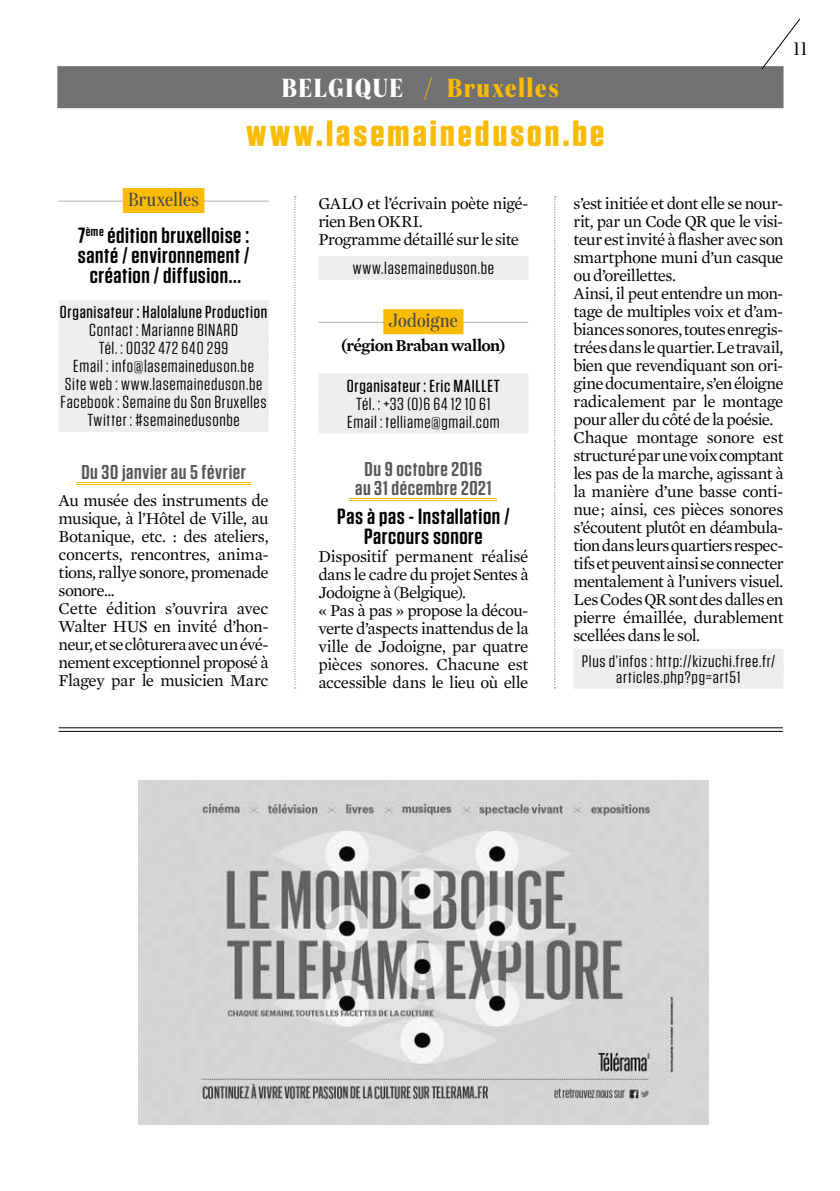
<style>
.page{position:relative;width:840px;height:1191px;background:#fff}
.page>*{position:absolute;margin:0;border:0;box-sizing:border-box;transform-origin:0 0}
.t1{font:700 36px "Tungsten Rounded";letter-spacing:.08em;color:#fabb00;scale:1.11 1}
.t2{font:700 26px "Domaine Display Condensed";letter-spacing:.075em;color:#fabb00}
.t3{font:600 22px/20px "Tungsten Rounded";letter-spacing:.025em;color:#000;text-align:center;scale:1.1 1}
.t4{font:600 20px/19px "Tungsten Rounded";letter-spacing:.025em;color:#58585a;text-align:center;scale:1.1 1}
.t5{font:19px "Domaine Display Condensed";letter-spacing:.01em;color:#4b4b4d;scale:1.16 1}
.t6{font:18px "Domaine Display";color:#000}
.t7{font:17.4px/18px "Tungsten Rounded";letter-spacing:.03em;color:#000;text-align:center;scale:1.11 1}
.t8{font:500 17.4px "Tungsten Rounded";letter-spacing:.035em;color:#000;scale:1.11 1}
.t9{font:17px/18px "Mercury Text G1";letter-spacing:-.03em;color:#000}
.t10{font:600 17px "Mercury Text G1";letter-spacing:-.035em;color:#000}
.t11{font:16.6px/16px "Tungsten Rounded";letter-spacing:.035em;color:#000;text-align:center;scale:1.16 1}
.s1{color:#fff}
</style>
<div class="page">
<img style="left:138px;top:780px;width:570px;height:344px">
<div style="left:57px;top:66px;width:726px;height:42px;background:#707172"></div>
<hr style="left:59px;top:201px;width:209px;height:1px;background:#b1b3b4">
<div style="left:123px;top:188px;width:81px;height:25px;background:#fabb00"></div>
<div style="left:59px;top:300px;width:209px;height:24px;background:#eceded"></div>
<div style="left:59px;top:318px;width:209px;height:24px;background:#eceded"></div>
<div style="left:59px;top:336px;width:209px;height:24px;background:#eceded"></div>
<div style="left:59px;top:354px;width:209px;height:24px;background:#eceded"></div>
<div style="left:59px;top:372px;width:209px;height:24px;background:#eceded"></div>
<div style="left:59px;top:390px;width:209px;height:24px;background:#eceded"></div>
<div style="left:59px;top:408px;width:209px;height:24px;background:#eceded"></div>
<hr style="left:76px;top:482px;width:175px;height:1px;background:#fabb00">
<hr style="left:76px;top:484px;width:175px;height:1px;background:#fabb00">
<div style="left:318px;top:256px;width:210px;height:24px;background:#eceded"></div>
<hr style="left:318px;top:322px;width:210px;height:1px;background:#b1b3b4">
<div style="left:383px;top:309px;width:80px;height:25px;background:#fabb00"></div>
<div style="left:318px;top:373px;width:210px;height:24px;background:#eceded"></div>
<div style="left:318px;top:391px;width:210px;height:24px;background:#eceded"></div>
<div style="left:318px;top:409px;width:210px;height:24px;background:#eceded"></div>
<hr style="left:349px;top:498px;width:148px;height:1px;background:#fabb00">
<hr style="left:349px;top:500px;width:148px;height:1px;background:#fabb00">
<div style="left:573px;top:649px;width:210px;height:24px;background:#eceded"></div>
<div style="left:573px;top:665px;width:210px;height:24px;background:#eceded"></div>
<svg style="left:294px;top:196px;width:2px;height:492px"></svg>
<svg style="left:554px;top:196px;width:1px;height:492px"></svg>
<hr style="left:59px;top:727px;width:723px;height:1px;background:#000">
<hr style="left:59px;top:731px;width:723px;height:1px;background:#000">
<svg style="left:760px;top:18px;width:40px;height:52px"></svg>
<h2 class="t2" style="left:282px;top:72px;width:278px"><span class="s1">BELGIQUE</span> / Bruxelles</h2>
<h1 class="t1" style="left:246px;top:114px;width:324px">www.lasemaineduson.be</h1>
<p class="t6" style="left:793px;top:37px;width:15px">11</p>
<p class="t5" style="left:128px;top:189px;width:62px">Bruxelles</p>
<p class="t3" style="left:78px;top:226px;width:157px">7<sup>ème</sup> édition bruxelloise : santé / environnement / création / diffusion...</p>
<p class="t8" style="left:60px;top:303px;width:188px">Organisateur : Halolalune Production</p>
<p class="t7" style="left:61px;top:321px;width:187px">Contact : Marianne BINARD<br>Tél. : 0032 472 640 299<br>Email : info@lasemaineduson.be<br>Site web : www.lasemaineduson.be<br>Facebook : Semaine du Son Bruxelles<br>Twitter : #semainedusonbe</p>
<p class="t4" style="left:81px;top:463px;width:151px">Du 30 janvier au 5 février</p>
<p class="t9" style="left:59px;top:490px;width:211px">Au musée des instruments de musique, à l’Hôtel de Ville, au<br>Botanique, etc. : des ateliers, concerts, rencontres, anima&shy;tions, rallye sonore, promenade sonore...<br>Cette édition s’ouvrira avec<br>Walter HUS en invité d’hon&shy;neur, et se clôturera avec un évé&shy;nement exceptionnel proposé à<br>Flagey par le musicien Marc</p>
<p class="t9" style="left:318px;top:193px;width:211px">GALO et l’écrivain poète nigé&shy;rien Ben OKRI.<br>Programme détaillé sur le site</p>
<p class="t7" style="left:352px;top:259px;width:129px">www.lasemaineduson.be</p>
<p class="t5" style="left:388px;top:310px;width:61px">Jodoigne</p>
<p class="t10" style="left:341px;top:333px;width:165px">(région Braban wallon)</p>
<p class="t8" style="left:346px;top:376px;width:139px">Organisateur : Eric MAILLET</p>
<p class="t7" style="left:347px;top:395px;width:139px">Tél. : +33 (0)6 64 12 10 61<br>Email : telliame@gmail.com</p>
<p class="t4" style="left:355px;top:460px;width:126px">Du 9 octobre 2016 au 31 décembre 2021</p>
<p class="t3" style="left:337px;top:506px;width:158px">Pas à pas - Installation /<br>Parcours sonore</p>
<p class="t9" style="left:318px;top:546px;width:211px">Dispositif permanent réalisé dans le cadre du projet Sentes à<br>Jodoigne à (Belgique).<br>« Pas à pas » propose la décou&shy;verte d’aspects inattendus de la ville de Jodoigne, par quatre pièces sonores. Chacune est accessible dans le lieu où elle</p>
<p class="t9" style="left:573px;top:193px;width:211px">s’est initiée et dont elle se nour&shy;rit, par un Code QR que le visi&shy;teur est invité à flasher avec son smartphone muni d’un casque ou d’oreillettes.<br>Ainsi, il peut entendre un mon&shy;tage de multiples voix et d’am&shy;biances sonores, toutes enregis&shy;trées dans le quartier. Le travail, bien que revendiquant son ori&shy;gine documentaire, s’en éloigne radicalement par le montage pour aller du côté de la poésie.<br>Chaque montage sonore est structuré par une voix comptant les pas de la marche, agissant à la manière d’une basse conti&shy;nue ; ainsi, ces pièces sonores s’écoutent plutôt en déambula&shy;tion dans leurs quartiers respec&shy;tifs et peuvent ainsi se connecter mentalement à l’univers visuel.<br>Les Codes QR sont des dalles en pierre émaillée, durablement scellées dans le sol.</p>
<p class="t11" style="left:581px;top:653px;width:168px">Plus d’infos : http://kizuchi.free.fr/ articles.php?pg=art51</p>
</div>
